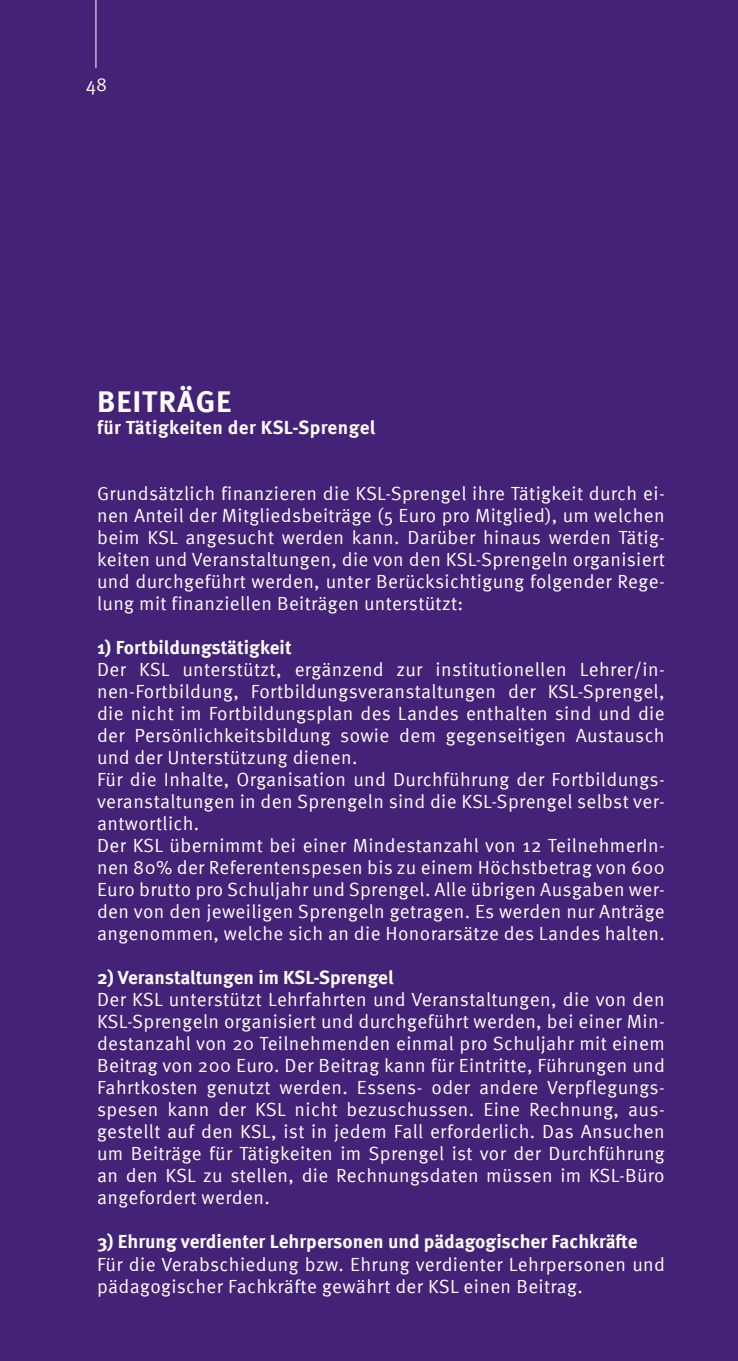
<style>
.page{position:relative;width:738px;height:1361px;background:#fff}
.page>*{position:absolute;margin:0;border:0;box-sizing:border-box;transform-origin:0 0}
.t1{font:700 30px "Meta Pro";letter-spacing:.03em;color:#fff}
.t2{font:19px/22px "Meta Pro";letter-spacing:.02em;color:#fff;text-align:justify}
.t3{font:700 19px "Meta Pro";color:#fff}
.t4{font:700 19px "Meta Pro";letter-spacing:.02em;color:#fff}
.t5{font:19px "Meta Pro Norm";color:#fff}
</style>
<div class="page">
<div style="left:0;top:0;width:737px;height:1361px;background:#442278"></div>
<hr style="left:95px;top:0;width:1px;height:68px;background:#fff">
<p class="t5" style="left:86px;top:70px;width:23px">48</p>
<h1 class="t1" style="left:97px;top:378px;width:135px">BEITRÄGE</h1>
<p class="t4" style="left:97px;top:413px;width:279px">für Tätigkeiten der KSL-Sprengel</p>
<p class="t2" style="left:97px;top:481px;width:569px">Grundsätzlich finanzieren die KSL-Sprengel ihre Tätigkeit durch ei&shy;nen Anteil der Mitgliedsbeiträge (5 Euro pro Mitglied), um welchen beim KSL angesucht werden kann. Darüber hinaus werden Tätig&shy;keiten und Veranstaltungen, die von den KSL-Sprengeln organisiert und durchgeführt werden, unter Berücksichtigung folgender Rege&shy;lung mit finanziellen Beiträgen unterstützt:</p>
<p class="t3" style="left:97px;top:633px;width:196px">1) Fortbildungstätigkeit</p>
<p class="t2" style="left:97px;top:657px;width:568px;text-align:left">Der KSL unterstützt, ergänzend zur institutionellen Lehrer/in&shy;nen-Fortbildung, Fortbildungsveranstaltungen der KSL-Sprengel, die nicht im Fortbildungsplan des Landes enthalten sind und die der Persönlichkeitsbildung sowie dem gegenseitigen Austausch und der Unterstützung dienen.<br>Für die Inhalte, Organisation und Durchführung der Fortbildungs&shy;veranstaltungen in den Sprengeln sind die KSL-Sprengel selbst ver&shy;antwortlich.<br>Der KSL übernimmt bei einer Mindestanzahl von 12 TeilnehmerIn&shy;nen 80% der Referentenspesen bis zu einem Höchstbetrag von 600<br>Euro brutto pro Schuljahr und Sprengel. Alle übrigen Ausgaben wer&shy;den von den jeweiligen Sprengeln getragen. Es werden nur Anträge angenommen, welche sich an die Honorarsätze des Landes halten.</p>
<p class="t3" style="left:97px;top:963px;width:298px">2) Veranstaltungen im KSL-Sprengel</p>
<p class="t2" style="left:97px;top:987px;width:569px">Der KSL unterstützt Lehrfahrten und Veranstaltungen, die von den KSL-Sprengeln organisiert und durchgeführt werden, bei einer Min&shy;destanzahl von 20 Teilnehmenden einmal pro Schuljahr mit einem Beitrag von 200 Euro. Der Beitrag kann für Eintritte, Führungen und Fahrtkosten genutzt werden. Essens- oder andere Verpflegungs&shy;spesen kann der KSL nicht bezuschussen. Eine Rechnung, aus&shy;gestellt auf den KSL, ist in jedem Fall erforderlich. Das Ansuchen um Beiträge für Tätigkeiten im Sprengel ist vor der Durchführung an den KSL zu stellen, die Rechnungsdaten müssen im KSL-Büro angefordert werden.</p>
<p class="t3" style="left:97px;top:1227px;width:541px">3) Ehrung verdienter Lehrpersonen und pädagogischer Fachkräfte</p>
<p class="t2" style="left:97px;top:1251px;width:569px">Für die Verabschiedung bzw. Ehrung verdienter Lehrpersonen und pädagogischer Fachkräfte gewährt der KSL einen Beitrag.</p>
</div>
